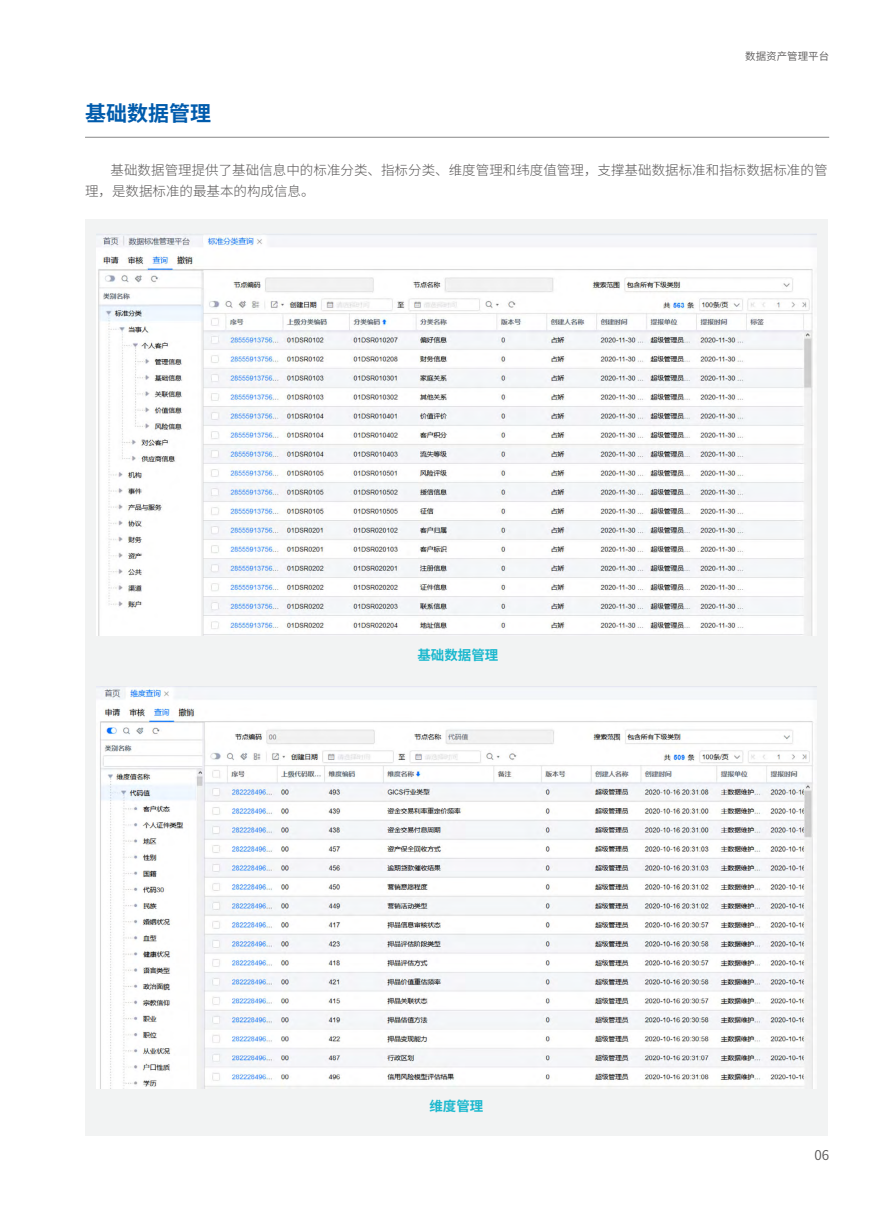
<style>
.page{position:relative;width:893px;height:1212px;background:#fff}
.page>*{position:absolute;margin:0;border:0;box-sizing:border-box;transform-origin:0 0}
.t1{font:700 21px "Source Han Sans SC";color:#005bac}
.t2{font:300 13.5px/21px "Source Han Sans SC";color:#595757}
.t3{font:700 13.5px "Source Han Sans SC";color:#1bb8ce}
.t4{font:13.5px "Source Han Sans SC";color:#595757}
.t5{font:10.5px "Source Han Sans SC";color:#595757}
</style>
<div class="page">
<div style="left:85px;top:219px;width:742px;height:916px;background:#f2f3f3"></div>
<img style="left:97px;top:234px;width:719px;height:401px">
<img style="left:97px;top:687px;width:719px;height:401px">
<hr style="left:85px;top:137px;width:744px;height:1px;background:#898989">
<h1 class="t1" style="left:85px;top:101px;width:127px">基础数据管理</h1>
<p class="t5" style="left:745px;top:50px;width:85px">数据资产管理平台</p>
<p class="t2" style="left:85px;top:160px;width:744px;text-indent:26px">基础数据管理提供了基础信息中的标准分类、指标分类、维度管理和纬度值管理，支撑基础数据标准和指标数据标准的管理，是数据标准的最基本的构成信息。</p>
<p class="t3" style="left:417px;top:648px;width:82px">基础数据管理</p>
<p class="t3" style="left:429px;top:1098px;width:56px">维度管理</p>
<p class="t4" style="left:814px;top:1147px;width:16px">06</p>
</div>
